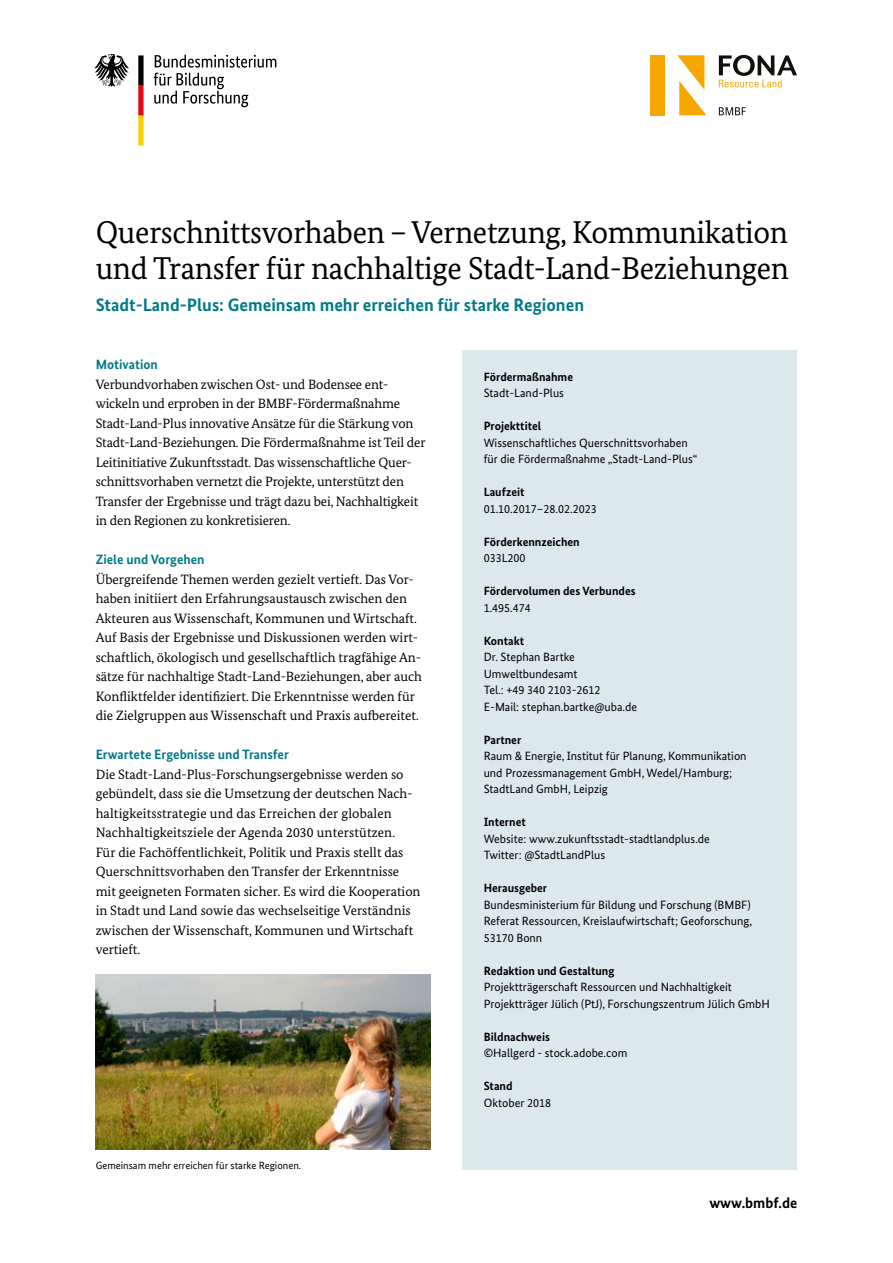
<style>
.page{position:relative;width:893px;height:1263px;background:#fff}
.page>*{position:absolute;margin:0;border:0;box-sizing:border-box;transform-origin:0 0}
.t1{font:31.5px/36px "Bundes Serif";letter-spacing:-.01em;color:#000}
.t2{font:700 18px "Bundes Sans";color:#007987}
.t3{font:700 15px "Bundes Sans";color:#000}
.t4{font:13.5px/19.5px "Bundes Serif";color:#000}
.t5{font:700 13.5px "Bundes Sans";color:#007987}
.t6{font:12px/16.5px "Bundes Sans";color:#000}
.t7{font:700 12px "Bundes Sans";color:#000}
.t8{font:10.5px "Bundes Sans";color:#000}
</style>
<div class="page">
<img style="left:96px;top:974px;width:335px;height:175px">
<svg style="left:154px;top:55px;width:122px;height:52px"></svg>
<svg style="left:94px;top:54px;width:35px;height:33px"></svg>
<svg style="left:138px;top:55px;width:6px;height:90px"></svg>
<div style="left:462px;top:350px;width:335px;height:819px;background:#dce9ec"></div>
<div style="left:650px;top:55px;width:15px;height:60px;background:#f7a600"></div>
<svg style="left:677px;top:55px;width:29px;height:60px"></svg>
<svg style="left:719px;top:107px;width:27px;height:8px"></svg>
<svg style="left:719px;top:55px;width:78px;height:32px"></svg>
<h1 class="t1" style="left:96px;top:214px;width:695px">Querschnittsvorhaben – Vernetzung, Kommunikation und Transfer für nachhaltige Stadt-Land-Beziehungen</h1>
<h2 class="t2" style="left:96px;top:294px;width:490px">Stadt-Land-Plus: Gemeinsam mehr erreichen für starke Regionen</h2>
<p class="t5" style="left:96px;top:357px;width:64px">Motivation</p>
<p class="t4" style="left:96px;top:374px;width:331px">Verbundvorhaben zwischen Ost- und Bodensee ent&shy;wickeln und erproben in der BMBF-Fördermaßnahme Stadt-Land-Plus innovative Ansätze für die Stärkung von Stadt-Land-Beziehungen. Die Fördermaßnahme ist Teil der Leitinitiative Zukunftsstadt. Das wissenschaftliche Quer&shy;schnittsvorhaben vernetzt die Projekte, unterstützt den Transfer der Ergebnisse und trägt dazu bei, Nachhaltigkeit in den Regionen zu konkretisieren.</p>
<p class="t5" style="left:96px;top:552px;width:110px">Ziele und Vorgehen</p>
<p class="t4" style="left:96px;top:569px;width:328px">Übergreifende Themen werden gezielt vertieft. Das Vor&shy;haben initiiert den Erfahrungsaustausch zwischen den Akteuren aus Wissenschaft, Kommunen und Wirtschaft.<br>Auf Basis der Ergebnisse und Diskussionen werden wirt&shy;schaftlich, ökologisch und gesellschaftlich tragfähige An&shy;sätze für nachhaltige Stadt-Land-Beziehungen, aber auch Konfliktfelder identifiziert. Die Erkenntnisse werden für die Zielgruppen aus Wissenschaft und Praxis aufbereitet.</p>
<p class="t5" style="left:96px;top:746px;width:195px">Erwartete Ergebnisse und Transfer</p>
<p class="t4" style="left:96px;top:764px;width:326px">Die Stadt-Land-Plus-Forschungsergebnisse werden so gebündelt, dass sie die Umsetzung der deutschen Nach&shy;haltigkeitsstrategie und das Erreichen der globalen Nachhaltigkeitsziele der Agenda 2030 unterstützen.<br>Für die Fachöffentlichkeit, Politik und Praxis stellt das Querschnittsvorhaben den Transfer der Erkenntnisse mit geeigneten Formaten sicher. Es wird die Kooperation in Stadt und Land sowie das wechselseitige Verständnis zwischen der Wissenschaft, Kommunen und Wirtschaft vertieft.</p>
<p class="t8" style="left:96px;top:1159px;width:207px">Gemeinsam mehr erreichen für starke Regionen.</p>
<p class="t7" style="left:484px;top:369px;width:91px">Fördermaßnahme</p>
<p class="t6" style="left:484px;top:385px;width:82px">Stadt-Land-Plus</p>
<p class="t7" style="left:484px;top:419px;width:59px">Projekttitel</p>
<p class="t6" style="left:484px;top:434px;width:215px">Wissenschaftliches Querschnittsvorhaben für die Fördermaßnahme „Stadt-Land-Plus“</p>
<p class="t7" style="left:484px;top:485px;width:42px">Laufzeit</p>
<p class="t6" style="left:484px;top:500px;width:115px">01.10.2017–28.02.2023</p>
<p class="t7" style="left:484px;top:534px;width:98px">Förderkennzeichen</p>
<p class="t6" style="left:484px;top:550px;width:43px">033L200</p>
<p class="t7" style="left:484px;top:584px;width:153px">Fördervolumen des Verbundes</p>
<p class="t6" style="left:484px;top:599px;width:49px">1.495.474</p>
<p class="t7" style="left:484px;top:633px;width:42px">Kontakt</p>
<p class="t6" style="left:484px;top:649px;width:155px">Dr. Stephan Bartke<br>Umweltbundesamt<br>Tel.: +49 340 2103-2612<br>E-Mail: stephan.bartke@uba.de</p>
<p class="t7" style="left:484px;top:732px;width:39px">Partner</p>
<p class="t6" style="left:484px;top:748px;width:264px">Raum &amp; Energie, Institut für Planung, Kommunikation und Prozessmanagement GmbH, Wedel/Hamburg;<br>StadtLand GmbH, Leipzig</p>
<p class="t7" style="left:484px;top:815px;width:44px">Internet</p>
<p class="t6" style="left:484px;top:830px;width:228px">Website: www.zukunftsstadt-stadtlandplus.de<br>Twitter: @StadtLandPlus</p>
<p class="t7" style="left:484px;top:881px;width:65px">Herausgeber</p>
<p class="t6" style="left:484px;top:896px;width:270px;text-align:justify">Bundesministerium für Bildung und Forschung (BMBF)<br>Referat Ressourcen, Kreislaufwirtschaft; Geoforschung, 53170 Bonn</p>
<p class="t7" style="left:484px;top:963px;width:132px">Redaktion und Gestaltung</p>
<p class="t6" style="left:484px;top:979px;width:288px">Projektträgerschaft Ressourcen und Nachhaltigkeit<br>Projektträger Jülich (PtJ), Forschungszentrum Jülich GmbH</p>
<p class="t7" style="left:484px;top:1029px;width:68px">Bildnachweis</p>
<p class="t6" style="left:484px;top:1045px;width:145px">©Hallgerd - stock.adobe.com</p>
<p class="t7" style="left:484px;top:1079px;width:30px">Stand</p>
<p class="t6" style="left:484px;top:1094px;width:69px">Oktober 2018</p>
<p class="t3" style="left:709px;top:1194px;width:89px">www.bmbf.de</p>
</div>
